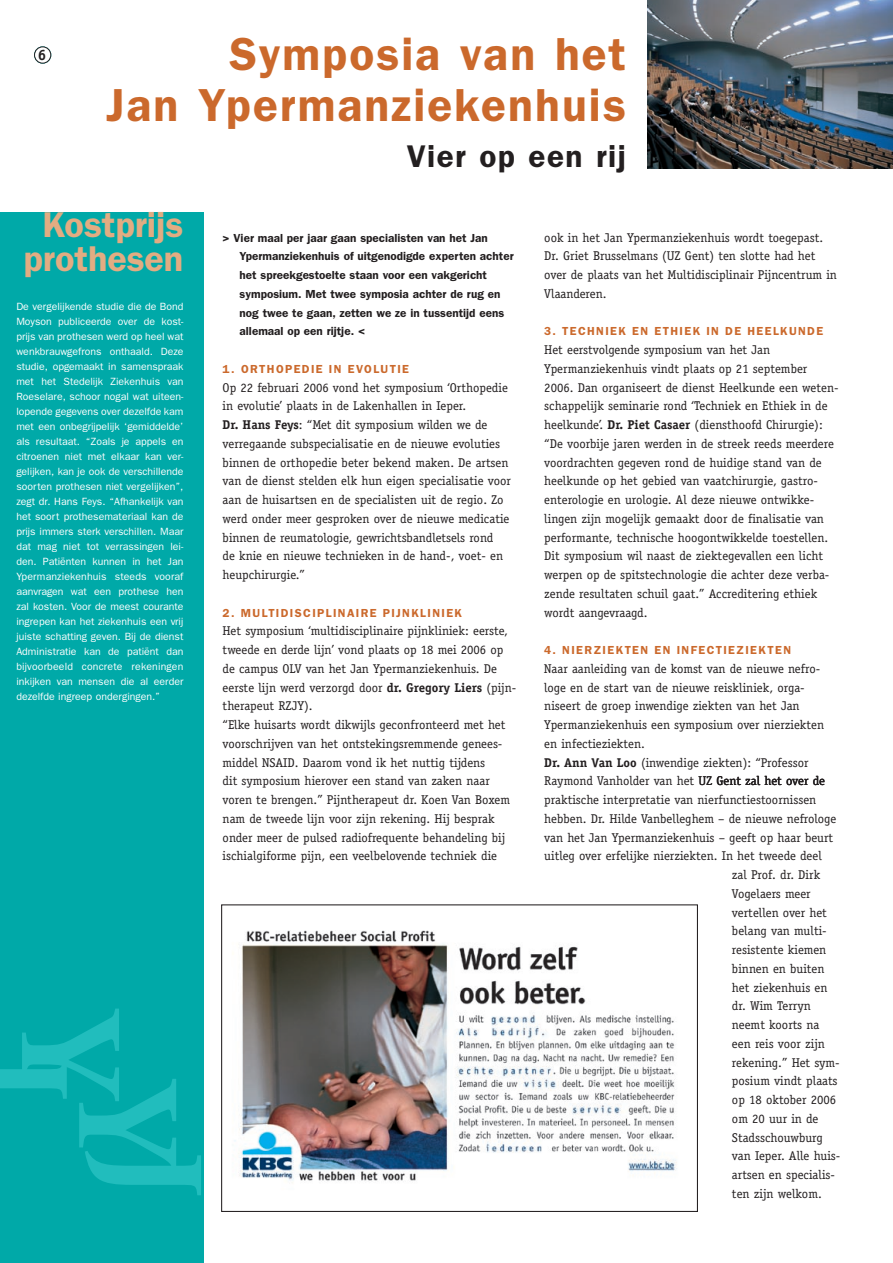
<style>
.page{position:relative;width:893px;height:1263px;background:#fff}
.page>*{position:absolute;margin:0;border:0;box-sizing:border-box;transform-origin:0 0}
.t1{font:700 147px "Giovanni";color:#21bdbd}
._02_titel_oranje_31{font:600 46.5px/51px "Franklin Gothic";letter-spacing:.035em;color:#cb692c;text-align:right}
._03_kantlijn_titel{font:600 36px/34.5px "Franklin Gothic";color:#e2ac82;text-align:center}
._04_titel_zwart_21_p{font:600 31.5px "Franklin Gothic";color:#231f20}
._01_brood{font:12.75px/18.8px "Officina Serif";color:#231f20}
._01_inleiding{font:600 11.7px/18.8px "Franklin Gothic";color:#231f20}
.kort_titel{font:600 11.7px "Franklin Gothic";letter-spacing:.12em;color:#cb692c}
._03_kantlijn_brood{font:10.5px/15px "Franklin Gothic";color:#fff;text-align:justify}
.s1{font-weight:700}
</style>
<div class="page">
<div style="left:34px;top:46px;width:17px;height:18px;border:1px solid #231f20;border-radius:50%"></div>
<div style="left:0;top:213px;width:204px;height:1050px;background:#00a9a8"></div>
<img style="left:648px;top:0;width:245px;height:169px">
<img style="left:234px;top:930px;width:443px;height:253px">
<div style="left:221px;top:904px;width:477px;height:308px;border:1px solid #231f20"></div>
<p class="_02_titel_oranje_31" style="left:106px;top:27px;width:522px">Symposia van het<br>Jan Ypermanziekenhuis</p>
<p class="_04_titel_zwart_21_p" style="left:407px;top:138px;width:221px">Vier op een rij</p>
<p class="_03_kantlijn_titel" style="left:24px;top:206px;width:161px">Kostprijs prothesen</p>
<p class="_03_kantlijn_brood" style="left:16px;top:298px;width:169px">De vergelijkende studie die de Bond Moyson publiceerde over de kost&shy;prijs van prothesen werd op heel wat wenkbrauwgefrons onthaald. Deze studie, opgemaakt in samenspraak met het Stedelijk Ziekenhuis van Roeselare, schoor nogal wat uiteen&shy;lopende gegevens over dezelfde kam met een onbegrijpelijk ‘gemiddelde’ als resultaat. “Zoals je appels en citroenen niet met elkaar kan ver&shy;gelijken, kan je ook de verschillende soorten prothesen niet vergelijken”, zegt dr. Hans Feys. “Afhankelijk van het soort prothesemateriaal kan de prijs immers sterk verschillen. Maar dat mag niet tot verrassingen lei&shy;den. Patiënten kunnen in het Jan Ypermanziekenhuis steeds vooraf aanvragen wat een prothese hen zal kosten. Voor de meest courante ingrepen kan het ziekenhuis een vrij juiste schatting geven. Bij de dienst Administratie kan de patiënt dan bijvoorbeeld concrete rekeningen inkijken van mensen die al eerder dezelfde ingreep ondergingen.”</p>
<p class="_01_inleiding" style="left:240px;top:228px;width:276px;text-indent:-17px">&gt; Vier maal per jaar gaan specialisten van het Jan Ypermanziekenhuis of uitgenodigde experten achter het spreekgestoelte staan voor een vakgericht symposium. Met twee symposia achter de rug en nog twee te gaan, zetten we ze in tussentijd eens allemaal op een rijtje. &lt;</p>
<p class="kort_titel" style="left:223px;top:362px;width:188px">1. Orthopedie in evolutie</p>
<p class="_01_brood" style="left:223px;top:378px;width:290px">Op 22 februari 2006 vond het symposium ‘Orthopedie in evolutie’ plaats in de Lakenhallen in Ieper.<br><span class="s1">Dr. Hans Feys</span>: “Met dit symposium wilden we de verregaande subspecialisatie en de nieuwe evoluties binnen de orthopedie beter bekend maken. De artsen van de dienst stelden elk hun eigen specialisatie voor aan de huisartsen en de specialisten uit de regio. Zo werd onder meer gesproken over de nieuwe medicatie binnen de reumatologie, gewrichtsbandletsels rond<br>de knie en nieuwe technieken in de hand-, voet- en heupchirurgie.”</p>
<p class="kort_titel" style="left:223px;top:606px;width:241px">2. Multidisciplinaire pijnkliniek</p>
<p class="_01_brood" style="left:223px;top:622px;width:295px">Het symposium ‘multidisciplinaire pijnkliniek: eerste, tweede en derde lijn’ vond plaats op 18 mei 2006 op de campus OLV van het Jan Ypermanziekenhuis. De eerste lijn werd verzorgd door <span class="s1">dr. Gregory Liers</span> (pijn&shy;therapeut RZJY).</p>
<p class="_01_brood" style="left:223px;top:715px;width:289px">“Elke huisarts wordt dikwijls geconfronteerd met het voorschrijven van het ontstekingsremmende genees&shy;middel NSAID. Daarom vond ik het nuttig tijdens<br>dit symposium hierover een stand van zaken naar voren te brengen.” Pijntherapeut dr. Koen Van Boxem nam de tweede lijn voor zijn rekening. Hij besprak onder meer de pulsed radiofrequente behandeling bij ischialgiforme- pijn, een veelbelovende techniek die</p>
<h1 class="t1" style="left:130px;top:1011px;width:94px;rotate:90deg">JY</h1>
<h1 class="t1" style="left:225px;top:1081px;width:119px;rotate:90deg">JY</h1>
<p class="_01_brood" style="left:544px;top:228px;width:294px">ook in het Jan Ypermanziekenhuis wordt toegepast.<br>Dr. Griet Brusselmans (UZ Gent) ten slotte had het over de plaats van het Multidisciplinair Pijncentrum in Vlaanderen.</p>
<p class="kort_titel" style="left:544px;top:324px;width:280px">3. Techniek en Ethiek in de heelkunde</p>
<p class="_01_brood" style="left:544px;top:340px;width:296px">Het eerstvolgende symposium van het Jan Ypermanziekenhuis vindt plaats op 21 september 2006. Dan organiseert de dienst Heelkunde een weten&shy;schappelijk seminarie rond ‘Techniek en Ethiek in de heelkunde’. <span class="s1">Dr. Piet Casaer</span> (diensthoofd Chirurgie): “De voorbije jaren werden in de streek reeds meerdere voordrachten gegeven rond de huidige stand van de heelkunde op het gebied van vaatchirurgie, gastro&shy;enterologie en urologie. Al deze nieuwe ontwikke&shy;lingen zijn mogelijk gemaakt door de finalisatie van performante, technische hoogontwikkelde toestellen.<br>Dit symposium wil naast de ziektegevallen een licht werpen op de spitstechnologie die achter deze verba&shy;zende resultaten schuil gaat.” Accreditering ethiek wordt aangevraagd.</p>
<p class="kort_titel" style="left:544px;top:643px;width:248px">4. N ierziekten en infectieziekten</p>
<p class="_01_brood" style="left:544px;top:659px;width:281px">Naar aanleiding van de komst van de nieuwe nefro&shy;loge en de start van de nieuwe reiskliniek, orga&shy;niseert de groep inwendige ziekten van het Jan Ypermanziekenhuis een symposium over nierziekten en infectieziekten.</p>
<p class="_01_brood" style="left:544px;top:753px;width:266px"><span class="s1">Dr. Ann Van Loo</span> (inwendige ziekten): “Professor</p>
<p class="_01_brood" style="left:544px;top:772px;width:282px">Raymond Vanholder van het UZ Gent zal het over de</p>
<p class="_01_brood" style="left:544px;top:790px;width:274px">praktische interpretatie van nierfunctiestoornissen</p>
<p class="_01_brood" style="left:544px;top:809px;width:294px">hebben. Dr. Hilde Vanbelleghem – de nieuwe nefrologe</p>
<p class="_01_brood" style="left:544px;top:828px;width:291px">van het Jan Ypermanziekenhuis – geeft op haar beurt</p>
<p class="_01_brood" style="left:544px;top:847px;width:279px">uitleg over erfelijke nierziekten. In het tweede deel</p>
<p class="_01_brood" style="left:732px;top:865px;width:90px">zal Prof. dr. Dirk</p>
<p class="_01_brood" style="left:732px;top:884px;width:80px">Vogelaers meer</p>
<p class="_01_brood" style="left:732px;top:903px;width:97px">vertellen over het</p>
<p class="_01_brood" style="left:732px;top:922px;width:95px">belang van multi-</p>
<p class="_01_brood" style="left:732px;top:940px;width:96px">resistente kiemen</p>
<p class="_01_brood" style="left:732px;top:959px;width:94px">binnen en buiten</p>
<p class="_01_brood" style="left:732px;top:978px;width:97px">het ziekenhuis en</p>
<p class="_01_brood" style="left:732px;top:997px;width:80px">dr. Wim Terryn</p>
<p class="_01_brood" style="left:732px;top:1015px;width:89px">neemt koorts na</p>
<p class="_01_brood" style="left:732px;top:1034px;width:95px">een reis voor zijn</p>
<p class="_01_brood" style="left:732px;top:1053px;width:109px">rekening.” Het sym-</p>
<p class="_01_brood" style="left:732px;top:1072px;width:107px">posium vindt plaats</p>
<p class="_01_brood" style="left:732px;top:1090px;width:106px">op 18 oktober 2006</p>
<p class="_01_brood" style="left:732px;top:1109px;width:88px">om 20 uur in de</p>
<p class="_01_brood" style="left:732px;top:1128px;width:92px">Stadsschouwburg</p>
<p class="_01_brood" style="left:732px;top:1147px;width:110px">van Ieper. Alle huis-</p>
<p class="_01_brood" style="left:732px;top:1165px;width:105px">artsen en specialis-</p>
<p class="_01_brood" style="left:732px;top:1184px;width:91px">ten zijn welkom.</p>
</div>
